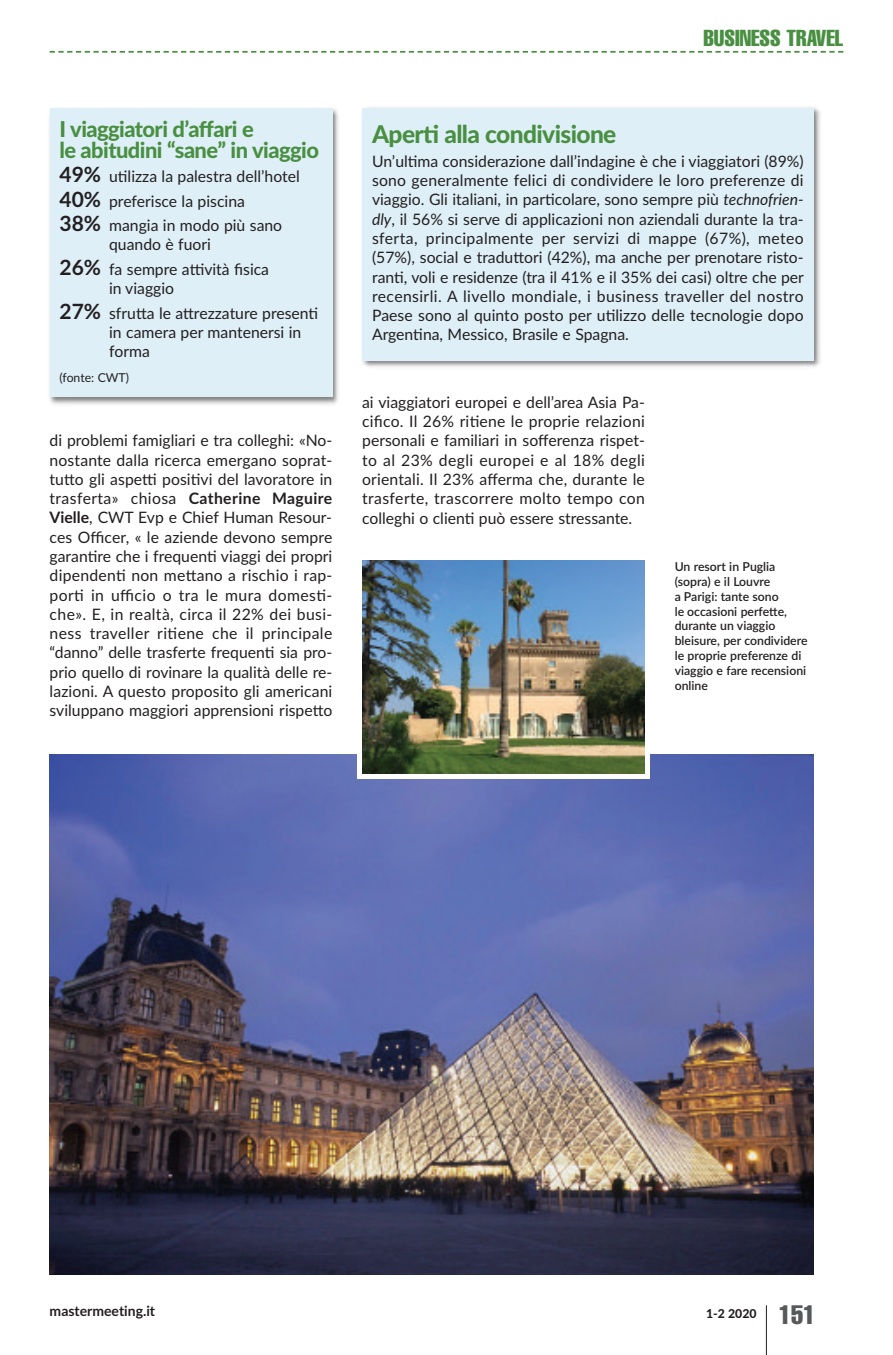
<style>
.page{position:relative;width:893px;height:1355px;background:#fff}
.page>*{position:absolute;margin:0;border:0;box-sizing:border-box;transform-origin:0 0}
.t1{font:800 24.5px "Lato";letter-spacing:-.025em;color:#498f41}
.t2{font:extra-condensed 22.75px "Helvetica";color:#498f41}
.t3{font:800 21.88px/21px "Lato";letter-spacing:-.025em;color:#498f41}
.t4{font:15.75px/19.2px "Lato";color:#231f20;text-align:justify}
.t5{font:700 14px "Lato";color:#231f20}
.t6{font:600 12.25px/14.9px "Lato";color:#231f20}
.t7{font:12.25px "Lato";color:#231f20}
.t8{font:800 12.25px "Lato";color:#231f20}
.s1{font-weight:700;font-size:21px}
.s2{font-weight:700}
.s3{font-style:italic}
.s4{font-family:"Helvetica";font-weight:400;font-stretch:extra-condensed;font-size:26.25px;color:#57585a}
</style>
<div class="page">
<hr style="left:766px;top:1305px;width:1px;height:49px;background:#231f20">
<svg style="left:50px;top:51px;width:793px;height:2px"></svg>
<img style="left:362px;top:107px;width:459px;height:260px">
<div style="left:362px;top:108px;width:452px;height:252px;background:#deeff7"></div>
<img style="left:49px;top:108px;width:290px;height:297px">
<div style="left:50px;top:108px;width:282px;height:289px;background:#deeff7"></div>
<img style="left:50px;top:754px;width:764px;height:520px">
<svg style="left:357px;top:754px;width:293px;height:24px"></svg>
<img style="left:362px;top:561px;width:283px;height:212px">
<h3 class="t3" style="left:60px;top:119px;width:261px">I viaggiatori d’affari e<br>le abitudini “sane” in viaggio</h3>
<p class="t4" style="left:60px;top:164px;width:242px;line-height:24.5px;text-align:left"><span class="s1">49%</span> utilizza la palestra dell’hotel<br><span class="s1">40%</span> preferisce la piscina<br><span class="s1">38%</span> mangia in modo più sano</p>
<p class="t4" style="left:60px;top:233px;width:211px;line-height:24.5px;text-align:center">quando è fuori<br><span class="s1">26%</span> fa sempre attività fisica</p>
<p class="t4" style="left:60px;top:276px;width:260px;line-height:24.5px;text-indent:50px">in viaggio<br><span class="s1">27%</span> sfrutta le attrezzature presenti</p>
<p class="t4" style="left:109px;top:323px;width:194px">in camera per mantenersi in forma</p>
<p class="t7" style="left:60px;top:370px;width:71px">(fonte: CWT)</p>
<p class="t4" style="left:50px;top:431px;width:284px">di problemi famigliari e tra colleghi: «No&shy;nostante dalla ricerca emergano soprat&shy;tutto gli aspetti positivi del lavoratore in trasferta» chiosa <span class="s2">Catherine Maguire Vielle</span>, CWT Evp e Chief Human Resour&shy;ces Officer, « le aziende devono sempre garantire che i frequenti viaggi dei propri dipendenti non mettano a rischio i rap&shy;porti in ufficio o tra le mura domesti&shy;che». E, in realtà, circa il 22% dei busi&shy;ness traveller ritiene che il principale “danno” delle trasferte frequenti sia pro&shy;prio quello di rovinare la qualità delle re&shy;lazioni. A questo proposito gli americani sviluppano maggiori apprensioni rispetto</p>
<h2 class="t2" style="left:703px;top:30px;width:141px">BUSINESS TRAVEL</h2>
<h1 class="t1" style="left:372px;top:120px;width:246px">Aperti alla condivisione</h1>
<p class="t4" style="left:372px;top:152px;width:433px">Un’ultima considerazione dall’indagine è che i viaggiatori (89%) sono generalmente felici di condividere le loro preferenze di viaggio. Gli italiani, in particolare, sono sempre più <span class="s3">technofrien&shy;dly</span>, il 56% si serve di applicazioni non aziendali durante la tra&shy;sferta, principalmente per servizi di mappe (67%), meteo (57%), social e traduttori (42%), ma anche per prenotare risto&shy;ranti, voli e residenze (tra il 41% e il 35% dei casi) oltre che per recensirli. A livello mondiale, i business traveller del nostro Paese sono al quinto posto per utilizzo delle tecnologie dopo Argentina, Messico, Brasile e Spagna.</p>
<p class="t4" style="left:362px;top:393px;width:284px">ai viaggiatori europei e dell’area Asia Pa&shy;cifico. Il 26% ritiene le proprie relazioni personali e familiari in sofferenza rispet&shy;to al 23% degli europei e al 18% degli orientali. Il 23% afferma che, durante le trasferte, trascorrere molto tempo con colleghi o clienti può essere stressante.</p>
<p class="t6" style="left:675px;top:559px;width:134px">Un resort in Puglia (sopra) e il Louvre<br>a Parigi: tante sono<br>le occasioni perfette, durante un viaggio bleisure, per condividere le proprie preferenze di viaggio e fare recensioni online</p>
<p class="t5" style="left:50px;top:1302px;width:107px">mastermeeting.it</p>
<p class="t8" style="left:706px;top:1306px;width:111px">1-2 2020 <span class="s4">151</span></p>
</div>
